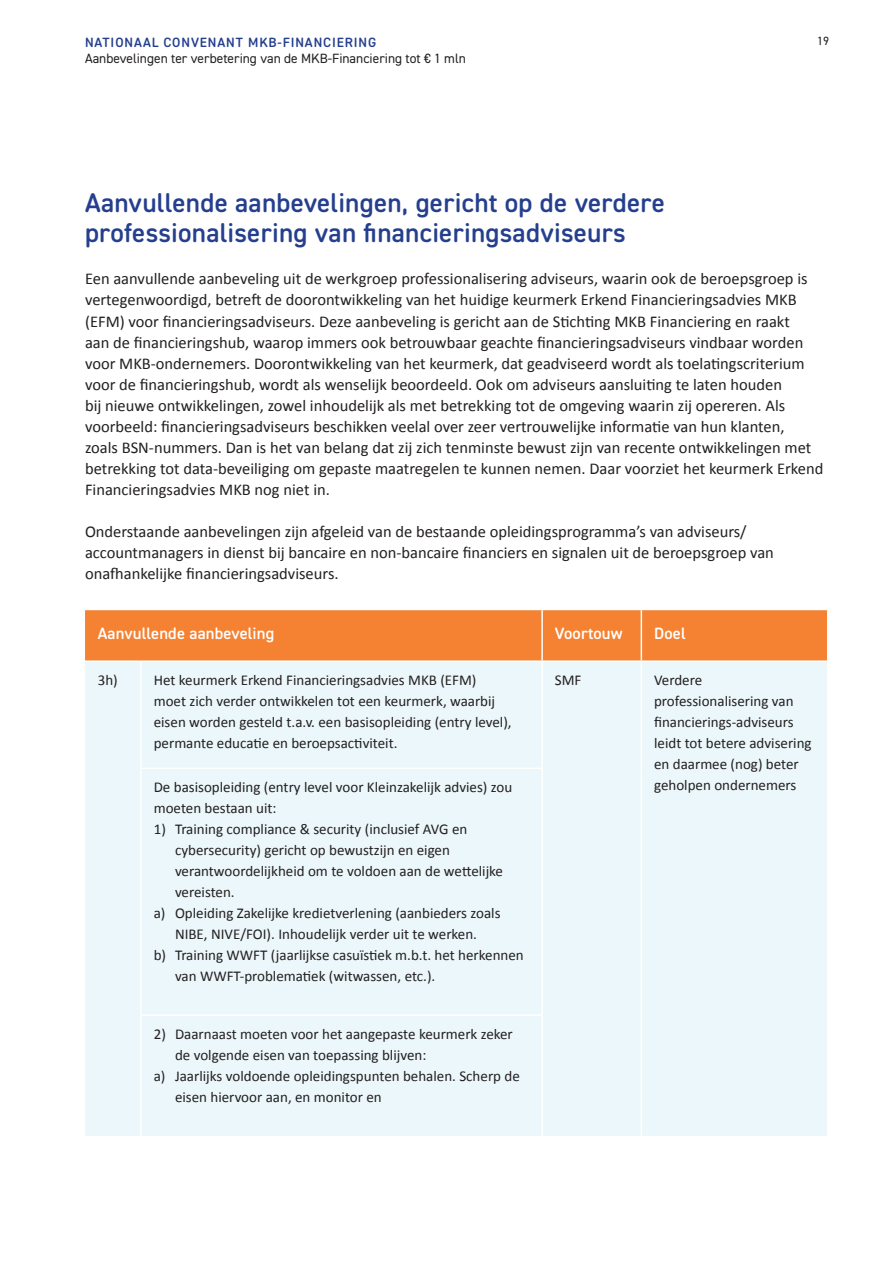
<style>
.page{position:relative;width:893px;height:1263px;background:#fff}
.page>*{position:absolute;margin:0;border:0;box-sizing:border-box;transform-origin:0 0}
.t1{font:27px/30px "DIN2014 Rounded VF";letter-spacing:.01em;color:#253f8e}
.t2{font:16.5px/21px "Calibri";color:#231f20}
.t3{font:16.5px "DIN2014 Rounded VF";letter-spacing:.01em;color:#fff}
.t4{font:15px/21px "Calibri";color:#231f20}
.t5{font:13.5px "DIN2014 Rounded VF";color:#231f20}
.t6{font:13.5px "DIN2014 Rounded VF";letter-spacing:.06em;color:#253f8e}
.t7{font:12px "DIN2014 Rounded VF";color:#231f20}
</style>
<div class="page">
<div style="left:85px;top:610px;width:742px;height:50px;background:#f48232"></div>
<div style="left:85px;top:662px;width:742px;height:474px;background:#ebf7fa"></div>
<hr style="left:541px;top:610px;width:2px;height:50px;background:#fff">
<hr style="left:641px;top:610px;width:1px;height:50px;background:#fff">
<hr style="left:140px;top:662px;width:2px;height:105px;background:#fff">
<hr style="left:541px;top:662px;width:2px;height:105px;background:#fff">
<hr style="left:641px;top:662px;width:1px;height:106px;background:#fff">
<hr style="left:140px;top:767px;width:403px;height:2px;background:#fff">
<hr style="left:140px;top:769px;width:2px;height:245px;background:#fff">
<hr style="left:541px;top:769px;width:2px;height:245px;background:#fff">
<hr style="left:641px;top:768px;width:1px;height:247px;background:#fff">
<hr style="left:140px;top:1016px;width:2px;height:120px;background:#fff">
<hr style="left:541px;top:1016px;width:2px;height:120px;background:#fff">
<hr style="left:641px;top:1015px;width:1px;height:121px;background:#fff">
<hr style="left:140px;top:1014px;width:403px;height:2px;background:#fff">
<p class="t6" style="left:85px;top:34px;width:293px">NATIONAAL CONVENANT MKB-FINANCIERING</p>
<p class="t5" style="left:85px;top:50px;width:382px">Aanbevelingen ter verbetering van de MKB-Financiering tot € 1 mln</p>
<p class="t7" style="left:817px;top:34px;width:13px">19</p>
<h1 class="t1" style="left:85px;top:188px;width:581px">Aanvullende aanbevelingen, gericht op de verdere professionalisering van financieringsadviseurs</h1>
<p class="t2" style="left:85px;top:269px;width:740px">Een aanvullende aanbeveling uit de werkgroep professionalisering adviseurs, waarin ook de beroepsgroep is vertegenwoordigd, betreft de doorontwikkeling van het huidige keurmerk Erkend Financieringsadvies MKB (EFM) voor financieringsadviseurs. Deze aanbeveling is gericht aan de Stichting MKB Financiering en raakt<br>aan de financieringshub, waarop immers ook betrouwbaar geachte financieringsadviseurs vindbaar worden voor MKB-ondernemers. Doorontwikkeling van het keurmerk, dat geadviseerd wordt als toelatingscriterium voor de financieringshub, wordt als wenselijk beoordeeld. Ook om adviseurs aansluiting te laten houden<br>bij nieuwe ontwikkelingen, zowel inhoudelijk als met betrekking tot de omgeving waarin zij opereren. Als voorbeeld: financieringsadviseurs beschikken veelal over zeer vertrouwelijke informatie van hun klanten,<br>zoals BSN-nummers. Dan is het van belang dat zij zich tenminste bewust zijn van recente ontwikkelingen met betrekking tot data-beveiliging om gepaste maatregelen te kunnen nemen. Daar voorziet het keurmerk Erkend Financieringsadvies MKB nog niet in.</p>
<p class="t2" style="left:85px;top:521px;width:690px">Onderstaande aanbevelingen zijn afgeleid van de bestaande opleidingsprogramma’s van adviseurs/ accountmanagers in dienst bij bancaire en non-bancaire financiers en signalen uit de beroepsgroep van onafhankelijke financieringsadviseurs.</p>
<p class="t3" style="left:98px;top:622px;width:178px">Aanvullende aanbeveling</p>
<p class="t3" style="left:555px;top:622px;width:69px">Voortouw</p>
<p class="t3" style="left:654px;top:622px;width:33px">Doel</p>
<p class="t4" style="left:154px;top:670px;width:359px;text-indent:-56px">3h) Het keurmerk Erkend Financieringsadvies MKB (EFM) moet zich verder ontwikkelen tot een keurmerk, waarbij eisen worden gesteld t.a.v. een basisopleiding (entry level), permante educatie en beroepsactiviteit.</p>
<p class="t4" style="left:555px;top:670px;width:28px">SMF</p>
<p class="t4" style="left:654px;top:670px;width:159px">Verdere professionalisering van financierings-adviseurs leidt tot betere advisering en daarmee (nog) beter</p>
<p class="t4" style="left:154px;top:777px;width:360px">De basisopleiding (entry level voor Kleinzakelijk advies) zou</p>
<p class="t4" style="left:654px;top:775px;width:144px">geholpen ondernemers</p>
<p class="t4" style="left:154px;top:798px;width:124px">moeten bestaan uit:</p>
<p class="t4" style="left:154px;top:819px;width:315px">1) Training compliance &amp; security (inclusief AVG en</p>
<p class="t4" style="left:175px;top:840px;width:276px">cybersecurity) gericht op bewustzijn en eigen</p>
<p class="t4" style="left:175px;top:861px;width:330px">verantwoordelijkheid om te voldoen aan de wettelijke</p>
<p class="t4" style="left:175px;top:882px;width:61px">vereisten.</p>
<p class="t4" style="left:154px;top:903px;width:348px">a) Opleiding Zakelijke kredietverlening (aanbieders zoals</p>
<p class="t4" style="left:175px;top:924px;width:304px">NIBE, NIVE/FOI). Inhoudelijk verder uit te werken.</p>
<p class="t4" style="left:154px;top:945px;width:371px">b) Training WWFT (jaarlijkse casuïstiek m.b.t. het herkennen</p>
<p class="t4" style="left:175px;top:966px;width:262px">van WWFT-problematiek (witwassen, etc.).</p>
<p class="t4" style="left:154px;top:1024px;width:361px">2) Daarnaast moeten voor het aangepaste keurmerk zeker</p>
<p class="t4" style="left:175px;top:1045px;width:253px">de volgende eisen van toepassing blijven:</p>
<p class="t4" style="left:154px;top:1066px;width:368px">a) Jaarlijks voldoende opleidingspunten behalen. Scherp de</p>
<p class="t4" style="left:175px;top:1087px;width:208px">eisen hiervoor aan, en monitor en</p>
</div>
